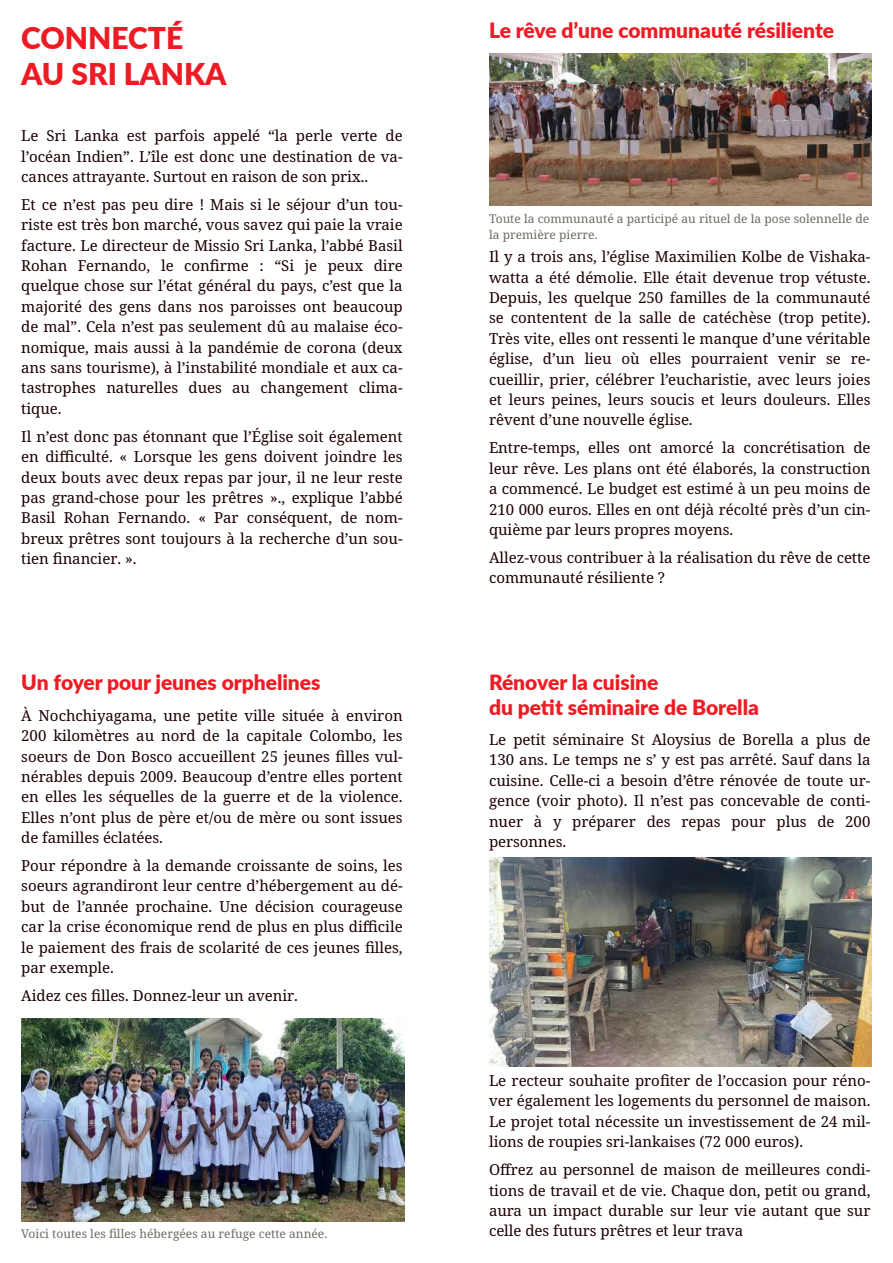
<style>
.page{position:relative;width:893px;height:1263px;background:#fff}
.page>*{position:absolute;margin:0;border:0;box-sizing:border-box;transform-origin:0 0}
.t1{font:900 30px/36px "Lato";color:#ed1c24}
.t2{font:900 21px/25.2px "Lato";letter-spacing:-.005em;color:#ed1c24}
.t3{font:15px/20.4px "Noto Serif";letter-spacing:-.005em;color:#1c0000;text-align:justify}
.t4{font:12px/16.4px "Noto Serif";color:#6a6d64}
</style>
<div class="page">
<img style="left:489px;top:53px;width:383px;height:153px">
<img style="left:21px;top:1018px;width:383px;height:203px">
<img style="left:489px;top:857px;width:383px;height:209px">
<h1 class="t1" style="left:21px;top:20px;width:207px">CONNECTÉ<br>AU SRI LANKA</h1>
<p class="t3" style="left:21px;top:125px;width:383px">Le Sri Lanka est parfois appelé “la perle verte de l’océan Indien”. L’île est donc une destination de va‐ cances attrayante. Surtout en raison de son prix..</p>
<p class="t3" style="left:21px;top:194px;width:383px">Et ce n’est pas peu dire ! Mais si le séjour d’un tou‐ riste est très bon marché, vous savez qui paie la vraie facture. Le directeur de Missio Sri Lanka, l’abbé Basil Rohan Fernando, le confirme : “Si je peux dire quelque chose sur l’état général du pays, c’est que la majorité des gens dans nos paroisses ont beaucoup de mal”. Cela n’est pas seulement dû au malaise éco‐ nomique, mais aussi à la pandémie de corona (deux ans sans tourisme), à l’instabilité mondiale et aux ca‐ tastrophes naturelles dues au changement clima‐ tique.</p>
<p class="t3" style="left:21px;top:426px;width:383px">Il n’est donc pas étonnant que l’Église soit également en difficulté. « Lorsque les gens doivent joindre les deux bouts avec deux repas par jour, il ne leur reste pas grand-chose pour les prêtres »., explique l’abbé Basil Rohan Fernando. « Par conséquent, de nom‐ breux prêtres sont toujours à la recherche d’un sou‐ tien financier. ».</p>
<h2 class="t2" style="left:21px;top:669px;width:301px">Un foyer pour jeunes orphelines</h2>
<p class="t3" style="left:21px;top:705px;width:383px">À Nochchiyagama, une petite ville située à environ 200 kilomètres au nord de la capitale Colombo, les soeurs de Don Bosco accueillent 25 jeunes filles vul‐ nérables depuis 2009. Beaucoup d’entre elles portent en elles les séquelles de la guerre et de la violence.<br>Elles n’ont plus de père et/ou de mère ou sont issues de familles éclatées.</p>
<p class="t3" style="left:21px;top:855px;width:383px">Pour répondre à la demande croissante de soins, les soeurs agrandiront leur centre d’hébergement au dé‐ but de l’année prochaine. Une décision courageuse car la crise économique rend de plus en plus difficile le paiement des frais de scolarité de ces jeunes filles, par exemple.</p>
<p class="t3" style="left:21px;top:985px;width:278px">Aidez ces filles. Donnez-leur un avenir.</p>
<p class="t4" style="left:21px;top:1225px;width:308px">Voici toutes les filles hébergées au refuge cette année.</p>
<h2 class="t2" style="left:489px;top:17px;width:347px">Le rêve d’une communauté résiliente</h2>
<p class="t4" style="left:489px;top:210px;width:382px">Toute la communauté a participé au rituel de la pose solennelle de la première pierre.</p>
<p class="t3" style="left:489px;top:246px;width:383px">Il y a trois ans, l’église Maximilien Kolbe de Vishaka‐ watta a été démolie. Elle était devenue trop vétuste.<br>Depuis, les quelque 250 familles de la communauté se contentent de la salle de catéchèse (trop petite).<br>Très vite, elles ont ressenti le manque d’une véritable église, d’un lieu où elles pourraient venir se re‐ cueillir, prier, célébrer l’eucharistie, avec leurs joies et leurs peines, leurs soucis et leurs douleurs. Elles rêvent d’une nouvelle église.</p>
<p class="t3" style="left:489px;top:437px;width:383px">Entre-temps, elles ont amorcé la concrétisation de leur rêve. Les plans ont été élaborés, la construction a commencé. Le budget est estimé à un peu moins de 210 000 euros. Elles en ont déjà récolté près d’un cin‐ quième par leurs propres moyens.</p>
<p class="t3" style="left:489px;top:547px;width:383px">Allez-vous contribuer à la réalisation du rêve de cette communauté résiliente ?</p>
<h2 class="t2" style="left:489px;top:669px;width:271px">Rénover la cuisine<br>du petit séminaire de Borella</h2>
<p class="t3" style="left:489px;top:729px;width:383px">Le petit séminaire St Aloysius de Borella a plus de 130 ans. Le temps ne s’ y est pas arrêté. Sauf dans la cuisine. Celle-ci a besoin d’être rénovée de toute ur‐ gence (voir photo). Il n’est pas concevable de conti‐ nuer à y préparer des repas pour plus de 200 personnes.</p>
<p class="t3" style="left:489px;top:1070px;width:383px">Le recteur souhaite profiter de l’occasion pour réno‐ ver également les logements du personnel de maison.<br>Le projet total nécessite un investissement de 24 mil‐ lions de roupies sri-lankaises (72 000 euros).</p>
<p class="t3" style="left:489px;top:1159px;width:383px">Offrez au personnel de maison de meilleures condi‐ tions de travail et de vie. Chaque don, petit ou grand, aura un impact durable sur leur vie autant que sur celle des futurs prêtres et leur trava</p>
</div>
